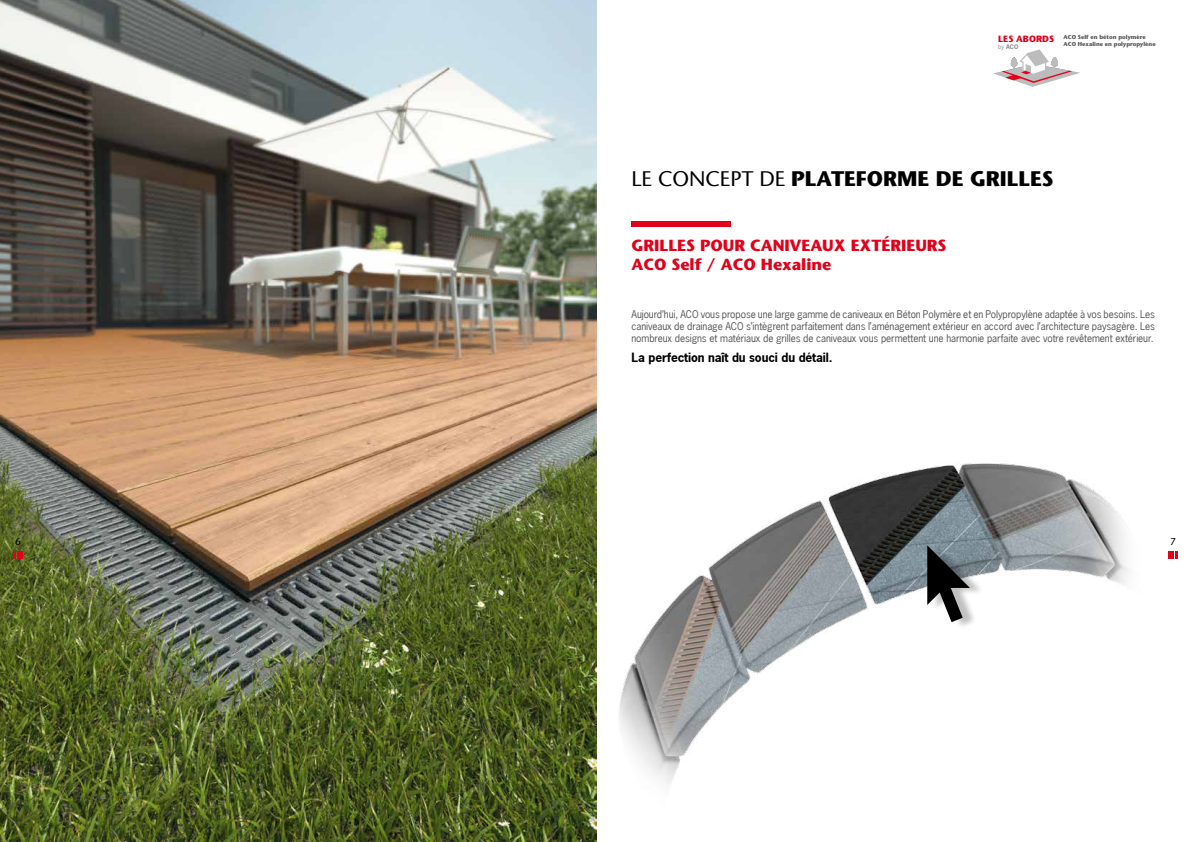
<style>
.page{position:relative;width:1191px;height:842px;background:#fff}
.page>*{position:absolute;margin:0;border:0;box-sizing:border-box;transform-origin:0 0}
.t1{font:700 21px "Stone Sans";color:#000}
.t2{font:700 16px/19.2px "Stone Sans";color:#e2001a}
.t3{font:700 12px "News Gothic";letter-spacing:-.01em;color:#000}
.t4{font:10px/12px "News Gothic";letter-spacing:-.01em;color:#58585a;text-align:justify}
.t5{font:10px "Stone Sans";color:#000}
.t6{font:700 9.1px "Stone Sans";color:#e2001a}
.t7{font:700 6px "News Gothic";color:#87888a}
.t8{font:700 5.7px/6.9px "Stone Sans";color:#58585a}
.s1{font-weight:400}
</style>
<div class="page">
<img style="left:619px;top:463px;width:511px;height:321px">
<svg style="left:993px;top:49px;width:87px;height:38px"></svg>
<img style="left:0;top:0;width:596px;height:842px">
<div style="left:631px;top:221px;width:99px;height:6px;background:#e2001a"></div>
<div style="left:931px;top:543px;width:53px;height:87px;background:#000;opacity:.25"></div>
<svg style="left:927px;top:545px;width:43px;height:77px;background:#626668"></svg>
<svg style="left:1168px;top:552px;width:9px;height:7px"></svg>
<svg style="left:13px;top:552px;width:10px;height:7px"></svg>
<p class="t6" style="left:998px;top:33px;width:57px">LES ABORDS</p>
<p class="t7" style="left:998px;top:43px;width:22px"><span class="s1">by</span> ACO</p>
<p class="t8" style="left:1063px;top:34px;width:93px">ACO Self en béton polymère<br>ACO Hexaline en polypropylène</p>
<h1 class="t1" style="left:631px;top:166px;width:423px"><span class="s1">LE CONCEPT DE</span> PLATEFORME DE GRILLES</h1>
<h2 class="t2" style="left:631px;top:236px;width:316px">GRILLES POUR CANIVEAUX EXTÉRIEURS<br>ACO Self / ACO Hexaline</h2>
<p class="t4" style="left:631px;top:308px;width:525px">Aujourd’hui, ACO vous propose une large gamme de caniveaux en Béton Polymère et en Polypropylène adaptée à vos besoins. Les caniveaux de drainage ACO s’intègrent parfaitement dans l’aménagement extérieur en accord avec l’architecture paysagère. Les nombreux designs et matériaux de grilles de caniveaux vous permettent une harmonie parfaite avec votre revêtement extérieur.</p>
<p class="t3" style="left:631px;top:350px;width:202px">La perfection naît du souci du détail.</p>
<p class="t5" style="left:15px;top:536px;width:7px">6</p>
<p class="t5" style="left:1170px;top:536px;width:7px">7</p>
</div>
